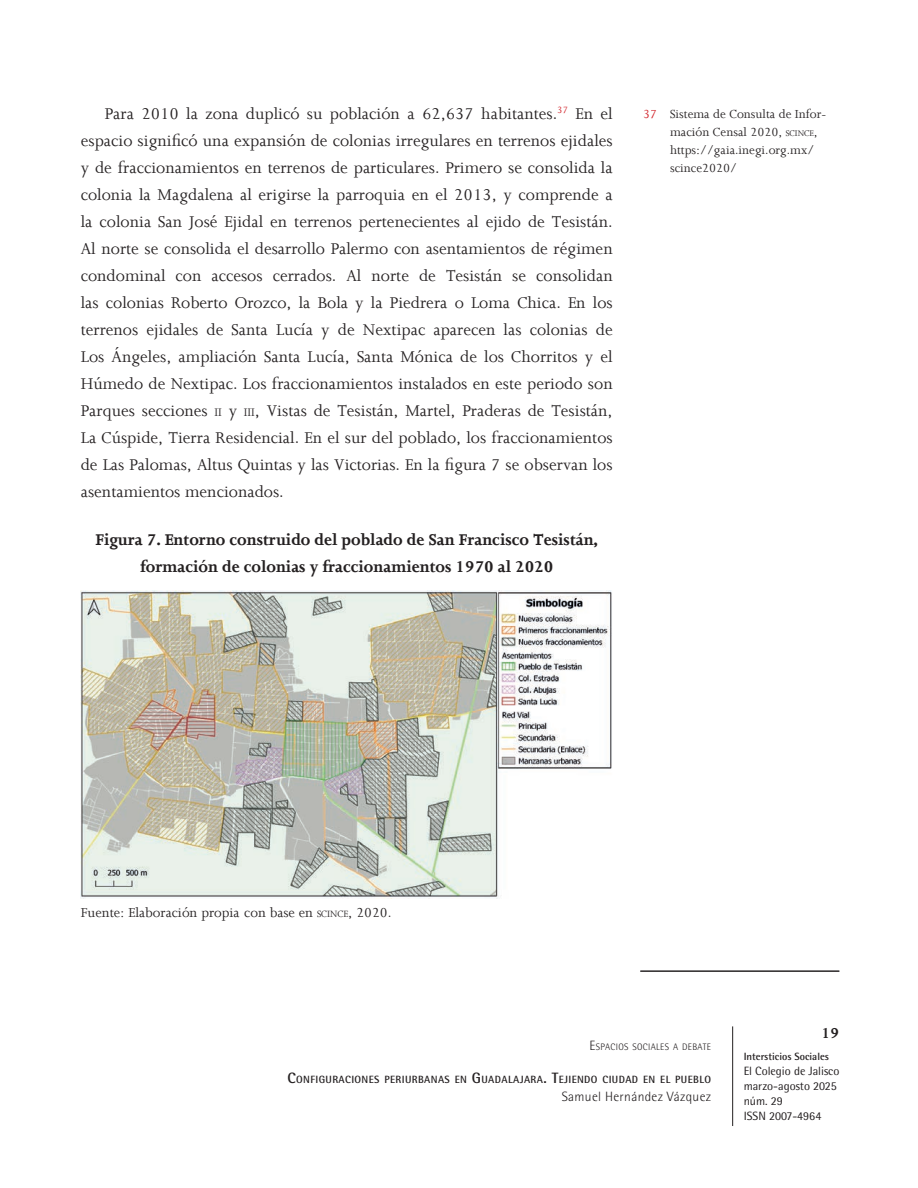
<style>
.page{position:relative;width:918px;height:1188px;background:#fff}
.page>*{position:absolute;margin:0;border:0;box-sizing:border-box;transform-origin:0 0}
.t1{font:18px/27px "Joanna";color:#231f20;text-align:justify}
.t2{font:700 18px/27px "Joanna";color:#231f20;text-align:center}
.t3{font:700 16.5px "Joanna";color:#231f20}
.t4{font:15px "Joanna";color:#231f20}
.t5{font:13.5px/18px "Joanna";color:#231f20}
.t6{font:300 13.5px "Rotis Semi Sans Std";letter-spacing:.025em;color:#231f20}
.t7{font:12px/15px "Rotis Semi Sans Std";color:#231f20}
.t8{font:700 10.5px "Rotis Semi Sans Std";letter-spacing:.035em;color:#231f20}
.t9{font:700 10.5px "Rotis Semi Sans Std";color:#231f20}
.t10{font:300 9.45px "Rotis Semi Sans Std";letter-spacing:.035em;color:#231f20}
.s1{font-size:12.6px}
.s2{color:#d1232a}
.s3{font-size:9.45px}
.s4{font-style:inherit}
.s5{font-size:10.5px}
.s6{font-size:13.5px}
.s7{font-size:15px}
</style>
<div class="page">
<hr style="left:732px;top:1026px;width:1px;height:100px;background:#231f20">
<hr style="left:640px;top:971px;width:199px;height:1px;background:#231f20">
<img style="left:81px;top:590px;width:531px;height:308px">
<p class="t1" style="left:81px;top:99px;width:533px;text-indent:24px">Para 2010 la zona duplicó su población a 62,637 habitantes.<sup>37</sup> En el espacio significó una expansión de colonias irregulares en terrenos ejidales y de fraccionamientos en terrenos de particulares. Primero se consolida la colonia la Magdalena al erigirse la parroquia en el 2013, y comprende a la colonia San José Ejidal en terrenos pertenecientes al ejido de Tesistán.<br>Al norte se consolida el desarrollo Palermo con asentamientos de régimen condominal con accesos cerrados. Al norte de Tesistán se consolidan las colonias Roberto Orozco, la Bola y la Piedrera o Loma Chica. En los terrenos ejidales de Santa Lucía y de Nextipac aparecen las colonias de Los Ángeles, ampliación Santa Lucía, Santa Mónica de los Chorritos y el Húmedo de Nextipac. Los fraccionamientos instalados en este periodo son Parques secciones <span class="s1">ii</span> y <span class="s1">iii</span>, Vistas de Tesistán, Martel, Praderas de Tesistán, La Cúspide, Tierra Residencial. En el sur del poblado, los fraccionamientos de Las Palomas, Altus Quintas y las Victorias. En la figura 7 se observan los asentamientos mencionados.</p>
<p class="t2" style="left:95px;top:525px;width:504px">Figura 7. Entorno construido del poblado de San Francisco Tesistán, formación de colonias y fraccionamientos 1970 al 2020</p>
<p class="t5" style="left:670px;top:104px;width:158px;text-indent:-27px"><span class="s2">37</span> Sistema de Consulta de Infor&shy;mación Censal 2020, <span class="s3">scince</span><span class="s4">, </span>https://gaia.inegi.org.mx/ scince2020/</p>
<p class="t4" style="left:81px;top:903px;width:312px">Fuente: Elaboración propia con base en <span class="s5">scince</span>, 2020.</p>
<p class="t3" style="left:821px;top:1023px;width:19px">19</p>
<p class="t10" style="left:589px;top:1042px;width:122px"><span class="s6">E</span>SPACIOS SOCIALES A DEBATE</p>
<p class="t8" style="left:288px;top:1073px;width:425px"><span class="s7">C</span>ONFIGURACIONES PERIURBANAS EN <span class="s7">G</span>UADALAJARA<span class="s7">. T</span>EJIENDO CIUDAD EN EL PUEBLO</p>
<p class="t6" style="left:562px;top:1089px;width:151px">Samuel Hernández Vázquez</p>
<p class="t9" style="left:744px;top:1050px;width:87px">Intersticios Sociales</p>
<p class="t7" style="left:744px;top:1063px;width:97px">El Colegio de Jalisco marzo-agosto 2025 núm. 29<br>ISSN 2007-4964</p>
</div>
